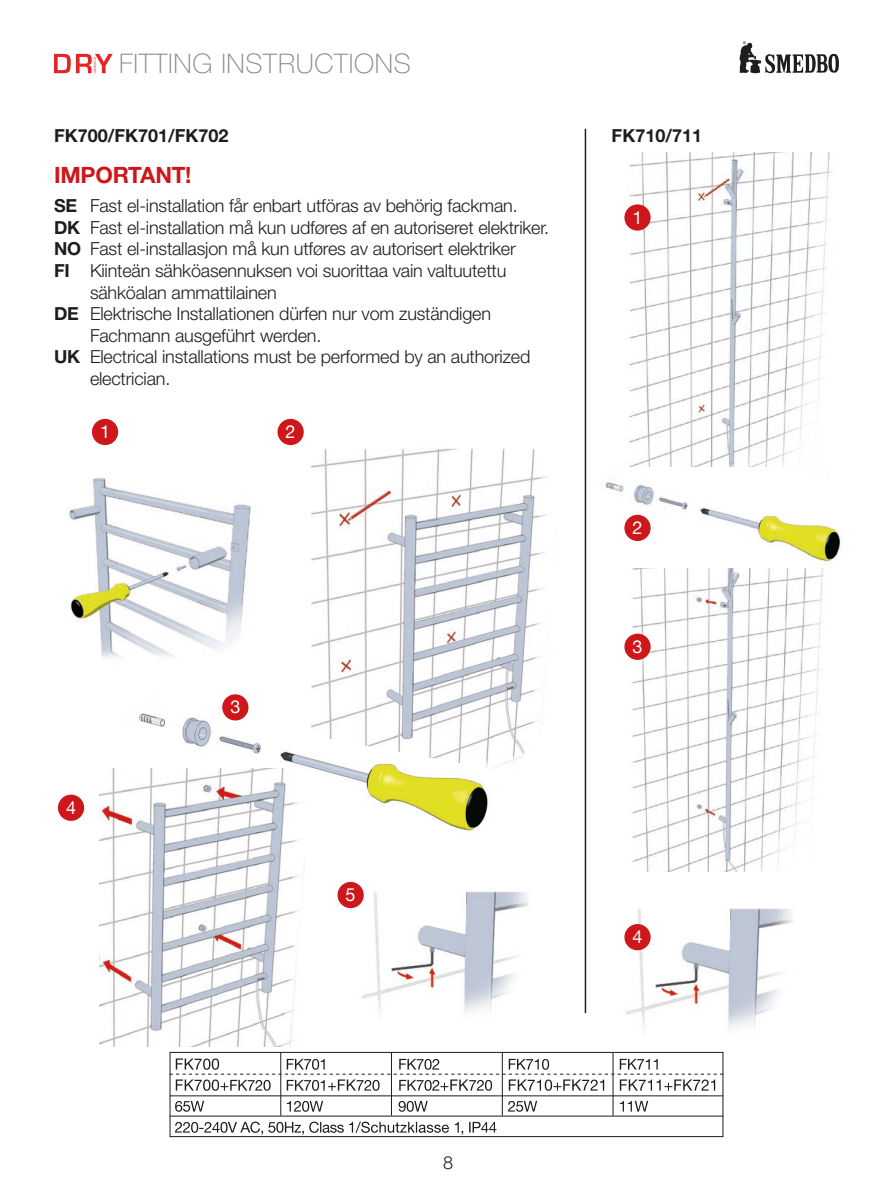
<style>
.page{position:relative;width:893px;height:1191px;background:#fff}
.page>*{position:absolute;margin:0;border:0;box-sizing:border-box;transform-origin:0 0}
.t1{font:100 27px "Helvetica Neue";letter-spacing:.025em;color:#878787}
.t2{font:700 22.5px "Helvetica Neue";letter-spacing:-.01em;color:#cd171a}
.t3{font:300 18px "Helvetica Neue";letter-spacing:-.01em;color:#1d1d1b}
.t4{font:700 18px "Helvetica Neue";color:#1d1d1b}
.t5{font:18px "Helvetica Neue";color:#fff}
.s1{font-weight:700}
</style>
<div class="page">
<svg style="left:739px;top:41px;width:100px;height:32px"></svg>
<svg style="left:54px;top:54px;width:59px;height:19px"></svg>
<img style="left:624px;top:568px;width:201px;height:304px">
<img style="left:625px;top:908px;width:168px;height:122px">
<img style="left:627px;top:152px;width:205px;height:315px">
<div style="left:625px;top:205px;width:25px;height:25px;background:#cd171a;border-radius:50%"></div>
<div style="left:624px;top:204px;width:27px;height:27px;border:2px solid #cd171a;border-radius:50%"></div>
<div style="left:625px;top:924px;width:25px;height:25px;background:#cd171a;border-radius:50%"></div>
<div style="left:624px;top:924px;width:27px;height:26px;border:2px solid #cd171a;border-radius:50%"></div>
<img style="left:605px;top:482px;width:236px;height:80px">
<div style="left:625px;top:515px;width:25px;height:25px;background:#cd171a;border-radius:50%"></div>
<div style="left:624px;top:515px;width:27px;height:26px;border:2px solid #cd171a;border-radius:50%"></div>
<div style="left:59px;top:795px;width:24px;height:25px;background:#cd171a;border-radius:50%"></div>
<div style="left:58px;top:794px;width:26px;height:27px;border:2px solid #cd171a;border-radius:50%"></div>
<img style="left:357px;top:883px;width:172px;height:131px">
<div style="left:338px;top:882px;width:25px;height:25px;background:#cd171a;border-radius:50%"></div>
<div style="left:338px;top:882px;width:26px;height:26px;border:2px solid #cd171a;border-radius:50%"></div>
<div style="left:93px;top:419px;width:24px;height:25px;background:#cd171a;border-radius:50%"></div>
<div style="left:92px;top:419px;width:26px;height:26px;border:2px solid #cd171a;border-radius:50%"></div>
<img style="left:69px;top:477px;width:182px;height:182px">
<img style="left:310px;top:448px;width:238px;height:317px">
<div style="left:278px;top:419px;width:25px;height:25px;background:#cd171a;border-radius:50%"></div>
<div style="left:277px;top:419px;width:27px;height:26px;border:2px solid #cd171a;border-radius:50%"></div>
<hr style="left:585px;top:129px;width:1px;height:884px;background:#1d1d1b">
<div style="left:625px;top:634px;width:25px;height:25px;background:#cd171a;border-radius:50%"></div>
<div style="left:624px;top:633px;width:27px;height:27px;border:2px solid #cd171a;border-radius:50%"></div>
<img style="left:138px;top:691px;width:362px;height:141px">
<div style="left:223px;top:695px;width:25px;height:24px;background:#cd171a;border-radius:50%"></div>
<div style="left:222px;top:694px;width:26px;height:26px;border:2px solid #cd171a;border-radius:50%"></div>
<img style="left:100px;top:769px;width:204px;height:277px">
<svg style="left:175px;top:1121px;width:321px;height:13px"></svg>
<svg style="left:175px;top:1100px;width:473px;height:11px"></svg>
<hr style="left:170px;top:1115px;width:553px;height:1px;background:#1d1d1b">
<svg style="left:172px;top:1058px;width:549px;height:32px"></svg>
<div style="left:170px;top:1052px;width:553px;height:85px;border:1px solid #1d1d1b"></div>
<hr style="left:170px;top:1095px;width:553px;height:1px;background:#1d1d1b">
<hr style="left:280px;top:1052px;width:1px;height:63px;background:#1d1d1b">
<hr style="left:391px;top:1052px;width:1px;height:63px;background:#1d1d1b">
<hr style="left:502px;top:1052px;width:1px;height:63px;background:#1d1d1b">
<hr style="left:613px;top:1052px;width:1px;height:63px;background:#1d1d1b">
<h1 class="t1" style="left:119px;top:48px;width:293px">FITTING INSTRUCTIONS</h1>
<p class="t4" style="left:54px;top:124px;width:176px">FK700/FK701/FK702</p>
<p class="t2" style="left:54px;top:161px;width:139px">IMPORTANT!</p>
<p class="t3" style="left:54px;top:195px;width:465px"><span class="s1">SE</span> Fast el-installation får enbart utföras av behörig fackman.</p>
<p class="t3" style="left:54px;top:216px;width:497px"><span class="s1">DK</span> Fast el-installation må kun udføres af en autoriseret elektriker.</p>
<p class="t3" style="left:54px;top:238px;width:463px"><span class="s1">NO</span> Fast el-installasjon må kun utføres av autorisert elektriker</p>
<p class="t3" style="left:54px;top:260px;width:454px"><span class="s1">FI</span> Kiinteän sähköasennuksen voi suorittaa vain valtuutettu</p>
<p class="t3" style="left:90px;top:281px;width:188px">sähköalan ammattilainen</p>
<p class="t3" style="left:54px;top:303px;width:439px"><span class="s1">DE</span> Elektrische Installationen dürfen nur vom zuständigen</p>
<p class="t3" style="left:90px;top:324px;width:233px">Fachmann ausgeführt werden.</p>
<p class="t3" style="left:54px;top:346px;width:478px"><span class="s1">UK</span> Electrical installations must be performed by an authorized</p>
<p class="t3" style="left:90px;top:368px;width:82px">electrician.</p>
<p class="t5" style="left:100px;top:418px;width:12px">1</p>
<p class="t5" style="left:286px;top:418px;width:12px">2</p>
<p class="t5" style="left:66px;top:794px;width:12px">4</p>
<p class="t5" style="left:230px;top:694px;width:12px">3</p>
<p class="t5" style="left:346px;top:881px;width:12px">5</p>
<p class="t4" style="left:612px;top:124px;width:92px">FK710/711</p>
<p class="t5" style="left:632px;top:204px;width:12px">1</p>
<p class="t5" style="left:632px;top:514px;width:12px">2</p>
<p class="t5" style="left:632px;top:633px;width:12px">3</p>
<p class="t5" style="left:632px;top:923px;width:12px">4</p>
<p class="t3" style="left:443px;top:1151px;width:12px">8</p>
</div>
